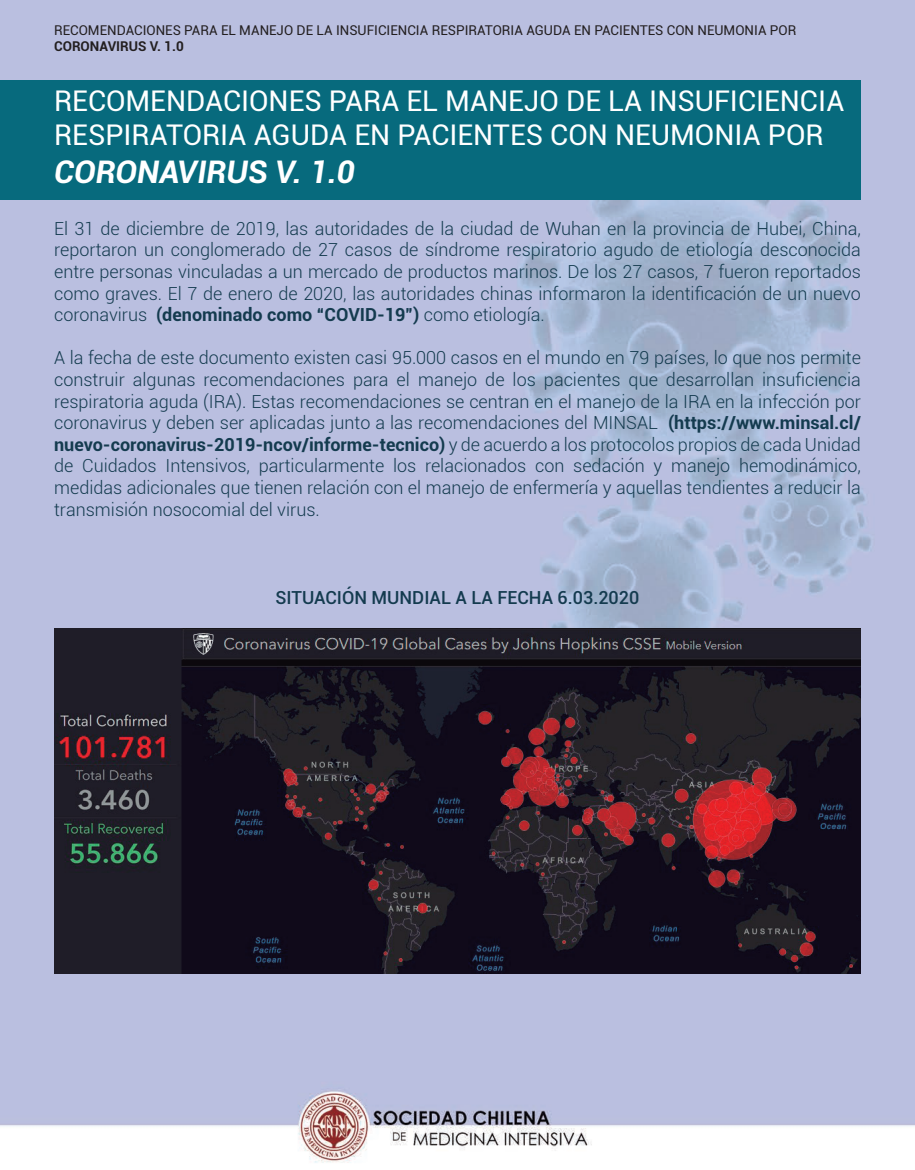
<style>
.page{position:relative;width:915px;height:1170px;background:#fff}
.page>*{position:absolute;margin:0;border:0;box-sizing:border-box;transform-origin:0 0}
.t1{font:italic 700 31.5px "Roboto";color:#fff}
.t2{font:28.5px/34.2px "Roboto";color:#fff}
.t3{font:300 18px/21.6px "Roboto";color:#143b4f;text-align:justify}
.t4{font:500 18px "Roboto";color:#143b4f}
.t5{font:13.5px "Roboto";color:#231f20}
.t6{font:700 13.5px "Roboto";color:#231f20}
.s1{font-weight:700}
</style>
<div class="page">
<img style="left:0;top:0;width:914px;height:1163px">
<div style="left:0;top:81px;width:860px;height:119px;background:#076a7d"></div>
<img style="left:54px;top:628px;width:806px;height:345px">
<p class="t5" style="left:54px;top:21px;width:743px">RECOMENDACIONES PARA EL MANEJO DE LA INSUFICIENCIA RESPIRATORIA AGUDA EN PACIENTES CON NEUMONIA POR</p>
<p class="t6" style="left:54px;top:37px;width:131px">CORONAVIRUS V. 1.0</p>
<h2 class="t2" style="left:54px;top:83px;width:791px">RECOMENDACIONES PARA EL MANEJO DE LA INSUFICIENCIA<br>RESPIRATORIA AGUDA EN PACIENTES CON NEUMONIA POR</h2>
<h1 class="t1" style="left:54px;top:150px;width:302px">CORONAVIRUS V. 1.0</h1>
<p class="t3" style="left:54px;top:217px;width:808px">El 31 de diciembre de 2019, las autoridades de la ciudad de Wuhan en la provincia de Hubei, China, reportaron un conglomerado de 27 casos de síndrome respiratorio agudo de etiología desconocida entre personas vinculadas a un mercado de productos marinos. De los 27 casos, 7 fueron reportados como graves. El 7 de enero de 2020, las autoridades chinas informaron la identificación de un nuevo coronavirus <span class="s1">(denominado como “COVID-19”)</span> como etiología.</p>
<p class="t3" style="left:54px;top:346px;width:808px">A la fecha de este documento existen casi 95.000 casos en el mundo en 79 países, lo que nos permite construir algunas recomendaciones para el manejo de los pacientes que desarrollan insuficiencia respiratoria aguda (IRA). Estas recomendaciones se centran en el manejo de la IRA en la infección por coronavirus y deben ser aplicadas junto a las recomendaciones del MINSAL <span class="s1">(https://www.minsal.cl/ nuevo-coronavirus-2019-ncov/informe-tecnico)</span> y de acuerdo a los protocolos propios de cada Unidad de Cuidados Intensivos, particularmente los relacionados con sedación y manejo hemodinámico, medidas adicionales que tienen relación con el manejo de enfermería y aquellas tendientes a reducir la transmisión nosocomial del virus.</p>
<p class="t4" style="left:275px;top:584px;width:365px">SITUACIÓN MUNDIAL A LA FECHA 6.03.2020</p>
</div>
